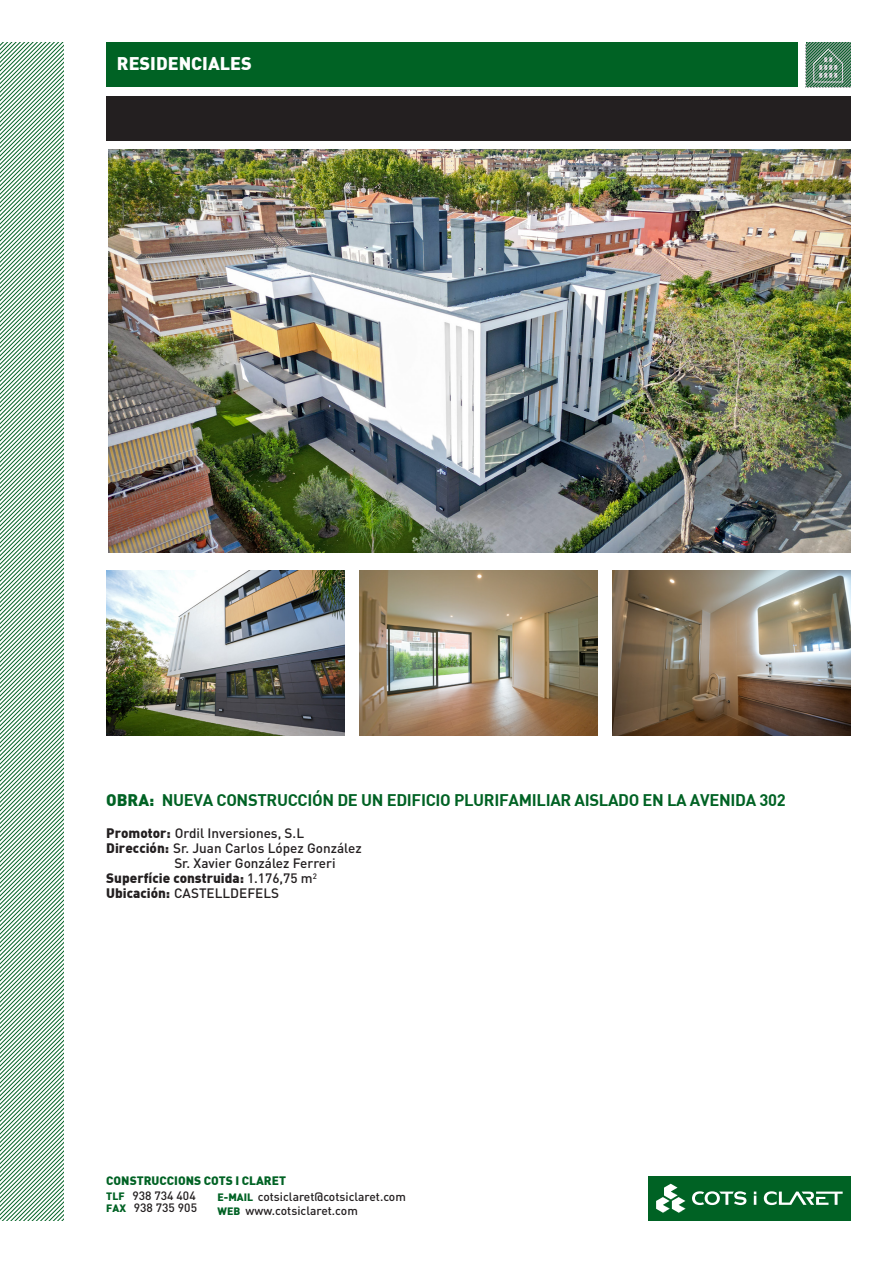
<style>
.page{position:relative;width:893px;height:1263px;background:#fff}
.page>*{position:absolute;margin:0;border:0;box-sizing:border-box;transform-origin:0 0}
.t1{font:900 18px "DIN";color:#fff}
.t2{font:700 16.5px "DIN";letter-spacing:-.02em;color:#006224}
.t3{font:500 13.5px "DIN Pro";color:#231f20}
.t4{font:900 13.5px "DIN";color:#231f20}
.t5{font:500 12px "DIN Pro";color:#231f20}
.t6{font:900 12px "DIN";color:#006224}
.s1{font-weight:900}
.s2{font-family:"DIN";font-weight:900}
.s3{font-family:"DIN Pro";font-weight:500}
.s4{font-family:"DIN";font-weight:900;font-size:10.5px;color:#006224}
</style>
<div class="page">
<div style="left:106px;top:43px;width:691px;height:44px;background:#006224"></div>
<svg style="left:0;top:43px;width:64px;height:1177px"></svg>
<div style="left:648px;top:1176px;width:202px;height:44px;background:#006224"></div>
<svg style="left:692px;top:1191px;width:54px;height:14px"></svg>
<svg style="left:764px;top:1191px;width:79px;height:14px"></svg>
<svg style="left:754px;top:1191px;width:2px;height:14px"></svg>
<svg style="left:656px;top:1184px;width:29px;height:29px"></svg>
<svg style="left:806px;top:43px;width:44px;height:44px;background:#618d73"></svg>
<div style="left:106px;top:96px;width:744px;height:44px;background:#231f20"></div>
<img style="left:108px;top:149px;width:742px;height:404px">
<img style="left:106px;top:570px;width:238px;height:165px">
<img style="left:359px;top:570px;width:238px;height:165px">
<img style="left:612px;top:570px;width:238px;height:165px">
<p class="t1" style="left:117px;top:52px;width:136px">RESIDENCIALES</p>
<p class="t2" style="left:106px;top:789px;width:681px"><span class="s1">OBRA:</span> NUEVA CONSTRUCCIÓN DE UN EDIFICIO PLURIFAMILIAR AISLADO EN LA AVENIDA 302</p>
<p class="t3" style="left:106px;top:824px;width:199px"><span class="s2">Promotor:</span> Ordil Inversiones, S.L</p>
<p class="t3" style="left:106px;top:839px;width:257px"><span class="s2">Dirección:</span> Sr. Juan Carlos López González</p>
<p class="t3" style="left:174px;top:854px;width:163px">Sr. Xavier González Ferreri</p>
<p class="t4" style="left:106px;top:869px;width:212px">Superfície construida: <span class="s3">1.176,75 m</span><sup>2</sup></p>
<p class="t3" style="left:106px;top:884px;width:174px"><span class="s2">Ubicación:</span> CASTELLDEFELS</p>
<p class="t6" style="left:106px;top:1172px;width:181px">CONSTRUCCIONS COTS I CLARET</p>
<p class="t5" style="left:106px;top:1187px;width:91px"><span class="s4">TLF</span> 938 734 404</p>
<p class="t5" style="left:106px;top:1199px;width:92px"><span class="s4">FAX</span> 938 735 905</p>
<p class="t5" style="left:218px;top:1189px;width:190px"><span class="s4">E-MAIL</span> cotsiclaret@cotsiclaret.com</p>
<p class="t5" style="left:218px;top:1202px;width:142px"><span class="s4">WEB</span> www.cotsiclaret.com</p>
</div>
